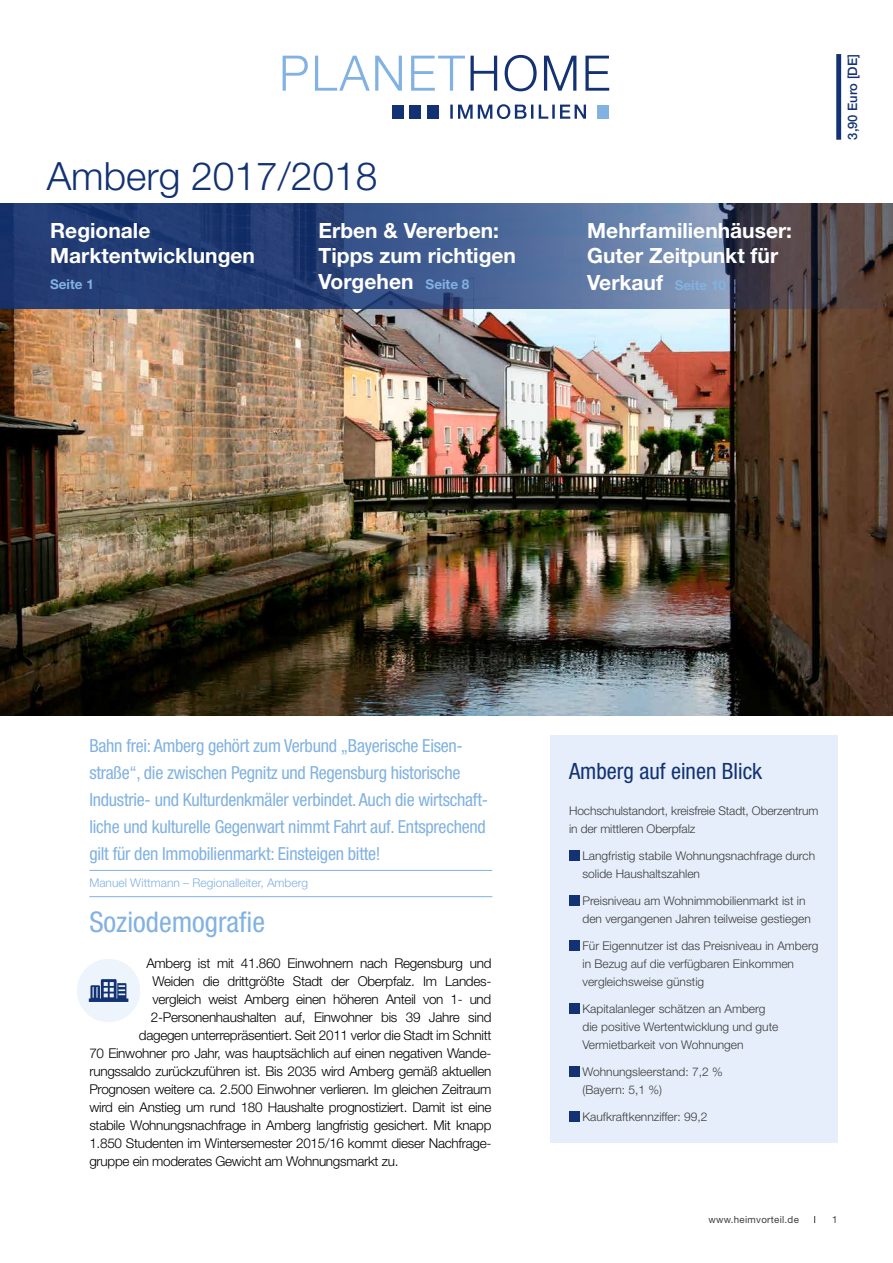
<style>
.page{position:relative;width:893px;height:1263px;background:#fff}
.page>*{position:absolute;margin:0;border:0;box-sizing:border-box;transform-origin:0 0}
.t1{font:300 39px "Helvetica Neue LT Std";color:#123274}
.t2{font:condensed 28.5px "Helvetica Neue LT Std";color:#81b2e1}
.t3{font:condensed 22.5px "Helvetica Neue LT Std";color:#123274}
.t4{font:700 21px/25.7px "Helvetica Neue LT Std";color:#fff}
.t5{font:condensed 18px/27px "Helvetica Neue LT Std";letter-spacing:-.015em;color:#81b2e1}
.t6{font:300 13.5px "Helvetica Neue LT Std";letter-spacing:-.02em;color:#000}
.t7{font:700 13.5px "Helvetica Neue LT Std";color:#81b2e1}
.t8{font:500 13.05px "Helvetica Neue LT Std";color:#123274}
.t9{font:300 12px/18px "Helvetica Neue LT Std";color:#3c3c3b}
.t10{font:300 12px "Helvetica Neue LT Std";color:#81b2e1}
.t11{font:9.75px "Helvetica Neue LT Std";letter-spacing:.03em;color:#3c3c3b}
.s1{font-size:13.5px;color:#81b2e1}
</style>
<div class="page">
<div style="left:77px;top:959px;width:63px;height:63px;background:#eef4fb;border-radius:50%"></div>
<svg style="left:89px;top:979px;width:39px;height:23px"></svg>
<div style="left:550px;top:735px;width:288px;height:408px;background:#e5eefa"></div>
<div style="left:569px;top:850px;width:10px;height:10px;background:#123274"></div>
<div style="left:569px;top:895px;width:10px;height:10px;background:#123274"></div>
<div style="left:569px;top:940px;width:10px;height:10px;background:#123274"></div>
<div style="left:569px;top:1003px;width:10px;height:10px;background:#123274"></div>
<div style="left:569px;top:1066px;width:10px;height:10px;background:#123274"></div>
<div style="left:569px;top:1111px;width:10px;height:10px;background:#123274"></div>
<hr style="left:89px;top:870px;width:403px;height:1px;background:#81b2e1">
<hr style="left:89px;top:896px;width:403px;height:1px;background:#81b2e1">
<img style="left:0;top:309px;width:893px;height:407px">
<div style="left:836px;top:54px;width:5px;height:86px;background:#123274"></div>
<svg style="left:471px;top:55px;width:138px;height:36px"></svg>
<svg style="left:283px;top:56px;width:182px;height:35px"></svg>
<div style="left:597px;top:105px;width:12px;height:14px;background:#81b2e1"></div>
<div style="left:392px;top:105px;width:12px;height:14px;background:#123274"></div>
<div style="left:409px;top:105px;width:12px;height:14px;background:#123274"></div>
<div style="left:427px;top:105px;width:12px;height:14px;background:#123274"></div>
<svg style="left:450px;top:104px;width:136px;height:15px"></svg>
<svg style="left:0;top:203px;width:893px;height:106px;background:#3f527c"></svg>
<h1 class="t1" style="left:47px;top:152px;width:332px">Amberg 2017/2018</h1>
<h3 class="t4" style="left:319px;top:217px;width:199px">Erben &amp; Vererben:<br>Tipps zum richtigen<br>Vorgehen <span class="s1">Seite 8</span></h3>
<h3 class="t4" style="left:587px;top:217px;width:206px;line-height:26.1px">Mehrfamilienhäuser:<br>Guter Zeitpunkt für<br>Verkauf <span class="s1">Seite 10</span></h3>
<h3 class="t4" style="left:50px;top:217px;width:206px;line-height:25.2px">Regionale<br>Marktentwicklungen</h3>
<p class="t7" style="left:50px;top:276px;width:45px">Seite 1</p>
<p class="t8" style="left:845px;top:140px;width:87px;rotate:-90deg">3,90 Euro [DE]</p>
<p class="t5" style="left:89px;top:732px;width:400px">Bahn frei: Amberg gehört zum Verbund „Bayerische Eisen&shy;straße“, die zwischen Pegnitz und Regensburg historische Industrie- und Kulturdenkmäler verbindet. Auch die wirtschaft&shy;liche und kulturelle Gegenwart nimmt Fahrt auf. Entsprechend gilt für den Immobilienmarkt: Einsteigen bitte!</p>
<p class="t10" style="left:89px;top:876px;width:220px">Manuel Wittmann – Regionalleiter, Amberg</p>
<h2 class="t2" style="left:89px;top:906px;width:177px">Soziodemografie</h2>
<p class="t6" style="left:146px;top:955px;width:346px">Amberg ist mit 41.860 Einwohnern nach Regensburg und</p>
<p class="t6" style="left:152px;top:973px;width:340px">Weiden die drittgrößte Stadt der Oberpfalz. Im Landes-</p>
<p class="t6" style="left:152px;top:991px;width:340px">vergleich weist Amberg einen höheren Anteil von 1- und</p>
<p class="t6" style="left:151px;top:1009px;width:342px">2-Personenhaushalten auf, Einwohner bis 39 Jahre sind</p>
<p class="t6" style="left:139px;top:1027px;width:354px">dagegen unterrepräsentiert. Seit 2011 verlor die Stadt im Schnitt</p>
<p class="t6" style="left:89px;top:1045px;width:404px">70 Einwohner pro Jahr, was hauptsächlich auf einen negativen Wande-</p>
<p class="t6" style="left:89px;top:1063px;width:403px">rungssaldo zurückzuführen ist. Bis 2035 wird Amberg gemäß aktuellen</p>
<p class="t6" style="left:89px;top:1081px;width:404px">Prognosen weitere ca. 2.500 Einwohner verlieren. Im gleichen Zeitraum</p>
<p class="t6" style="left:89px;top:1099px;width:403px">wird ein Anstieg um rund 180 Haushalte prognostiziert. Damit ist eine</p>
<p class="t6" style="left:89px;top:1117px;width:404px">stabile Wohnungsnachfrage in Amberg langfristig gesichert. Mit knapp</p>
<p class="t6" style="left:89px;top:1135px;width:404px">1.850 Studenten im Wintersemester 2015/16 kommt dieser Nachfrage-</p>
<p class="t6" style="left:89px;top:1153px;width:311px">gruppe ein moderates Gewicht am Wohnungsmarkt zu.</p>
<h3 class="t3" style="left:569px;top:758px;width:195px">Amberg auf einen Blick</h3>
<p class="t9" style="left:569px;top:802px;width:251px">Hochschulstandort, kreisfreie Stadt, Oberzentrum in der mittleren Oberpfalz</p>
<p class="t9" style="left:582px;top:847px;width:234px">Langfristig stabile Wohnungsnachfrage durch solide Haushaltszahlen</p>
<p class="t9" style="left:582px;top:892px;width:230px">Preisniveau am Wohnimmobilienmarkt ist in den vergangenen Jahren teilweise gestiegen</p>
<p class="t9" style="left:582px;top:937px;width:238px">Für Eigennutzer ist das Preisniveau in Amberg in Bezug auf die verfügbaren Einkommen vergleichsweise günstig</p>
<p class="t9" style="left:582px;top:1000px;width:198px">Kapitalanleger schätzen an Amberg die positive Wertentwicklung und gute<br>Vermietbarkeit von Wohnungen</p>
<p class="t9" style="left:582px;top:1063px;width:142px">Wohnungsleerstand: 7,2 % (Bayern: 5,1 %)</p>
<p class="t9" style="left:582px;top:1108px;width:127px">Kaufkraftkennziffer: 99,2</p>
<p class="t11" style="left:708px;top:1214px;width:92px">www.heimvorteil.de</p>
<p class="t11" style="left:832px;top:1214px;width:7px">1</p>
</div>
